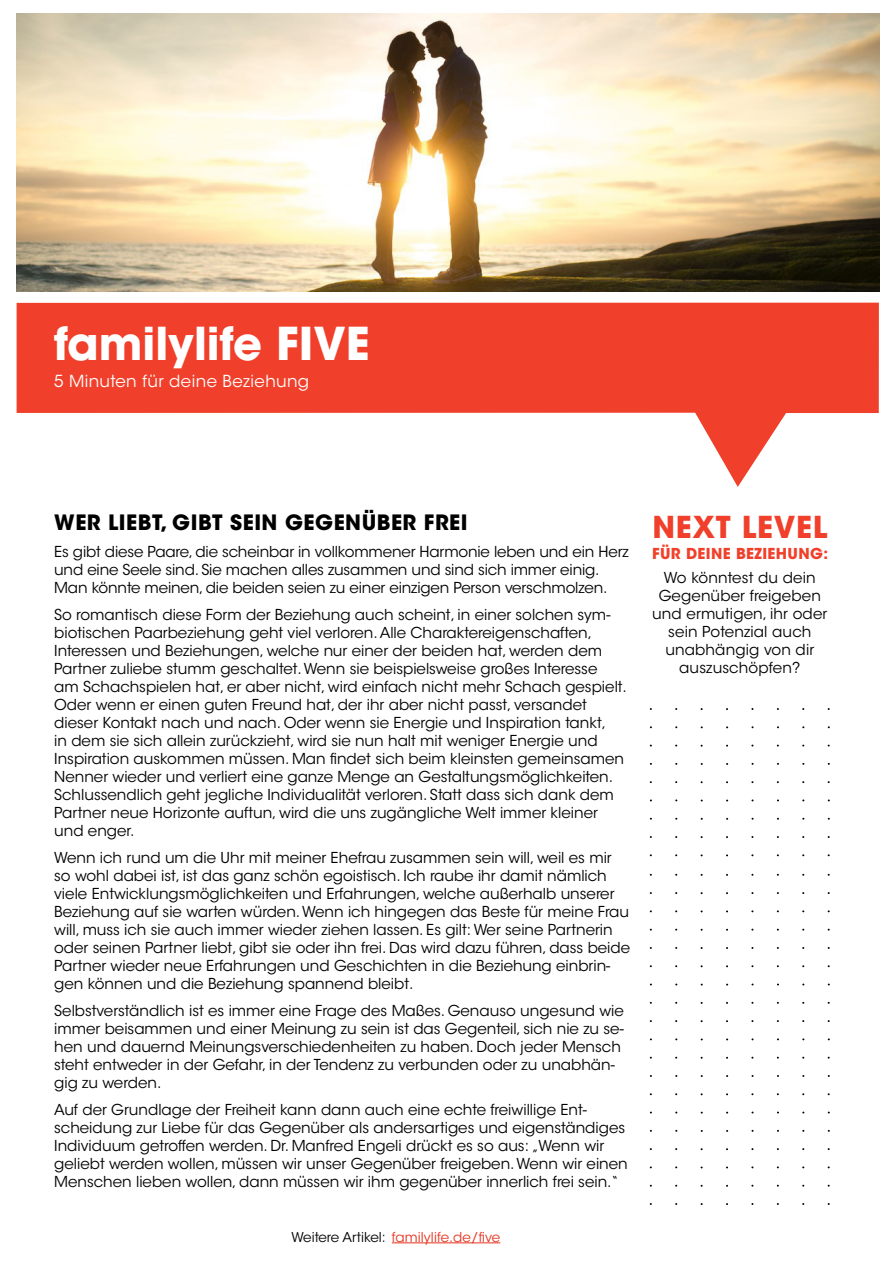
<style>
.page{position:relative;width:893px;height:1263px;background:#fff}
.page>*{position:absolute;margin:0;border:0;box-sizing:border-box;transform-origin:0 0}
.t1{font:700 45px "ITC Avant Garde Std";color:#fff}
.t2{font:700 30px "ITC Avant Garde Std";letter-spacing:.025em;color:#f0402b}
.t3{font:700 21px "ITC Avant Garde Std";letter-spacing:.025em;color:#000}
.t4{font:16.5px "ITC Avant Garde Std";letter-spacing:.025em;color:#fff}
.t5{font:15px/18px "ITC Avant Garde Std";color:#000}
.t6{font:700 15px "ITC Avant Garde Std";letter-spacing:.025em;color:#f0402b}
.t7{font:13.5px "ITC Avant Garde Std";color:#e6331f}
.s1{color:#000}
</style>
<div class="page">
<svg style="left:17px;top:303px;width:862px;height:184px;fill:#f0402b"></svg>
<img style="left:17px;top:13px;width:862px;height:278px">
<hr style="left:392px;top:1242px;width:108px;height:1px;background:#e6331f">
<h1 class="t1" style="left:54px;top:314px;width:317px">familylife FIVE</h1>
<p class="t4" style="left:54px;top:371px;width:257px">5 Minuten für deine Beziehung</p>
<h3 class="t3" style="left:54px;top:509px;width:415px">WER LIEBT, GIBT SEIN GEGENÜBER FREI</h3>
<p class="t5" style="left:54px;top:543px;width:576px">Es gibt diese Paare, die scheinbar in vollkommener Harmonie leben und ein Herz und eine Seele sind. Sie machen alles zusammen und sind sich immer einig.<br>Man könnte meinen, die beiden seien zu einer einzigen Person verschmolzen.</p>
<p class="t5" style="left:54px;top:606px;width:574px">So romantisch diese Form der Beziehung auch scheint, in einer solchen sym&shy;biotischen Paarbeziehung geht viel verloren. Alle Charaktereigenschaften, Interessen und Beziehungen, welche nur einer der beiden hat, werden dem Partner zuliebe stumm geschaltet. Wenn sie beispielsweise großes Interesse<br>am Schachspielen hat, er aber nicht, wird einfach nicht mehr Schach gespielt.<br>Oder wenn er einen guten Freund hat, der ihr aber nicht passt, versandet dieser Kontakt nach und nach. Oder wenn sie Energie und Inspiration tankt,<br>in dem sie sich allein zurückzieht, wird sie nun halt mit weniger Energie und Inspiration auskommen müssen. Man findet sich beim kleinsten gemeinsamen Nenner wieder und verliert eine ganze Menge an Gestaltungsmöglichkeiten.<br>Schlussendlich geht jegliche Individualität verloren. Statt dass sich dank dem Partner neue Horizonte auftun, wird die uns zugängliche Welt immer kleiner und enger.</p>
<p class="t5" style="left:54px;top:849px;width:577px">Wenn ich rund um die Uhr mit meiner Ehefrau zusammen sein will, weil es mir so wohl dabei ist, ist das ganz schön egoistisch. Ich raube ihr damit nämlich viele Entwicklungsmöglichkeiten und Erfahrungen, welche außerhalb unserer Beziehung auf sie warten würden. Wenn ich hingegen das Beste für meine Frau will, muss ich sie auch immer wieder ziehen lassen. Es gilt: Wer seine Partnerin oder seinen Partner liebt, gibt sie oder ihn frei. Das wird dazu führen, dass beide Partner wieder neue Erfahrungen und Geschichten in die Beziehung einbrin&shy;gen können und die Beziehung spannend bleibt.</p>
<p class="t5" style="left:54px;top:1002px;width:571px">Selbstverständlich ist es immer eine Frage des Maßes. Genauso ungesund wie immer beisammen und einer Meinung zu sein ist das Gegenteil, sich nie zu se&shy;hen und dauernd Meinungsverschiedenheiten zu haben. Doch jeder Mensch steht entweder in der Gefahr, in der Tendenz zu verbunden oder zu unabhän&shy;gig zu werden.</p>
<p class="t5" style="left:54px;top:1101px;width:575px">Auf der Grundlage der Freiheit kann dann auch eine echte freiwillige Ent&shy;scheidung zur Liebe für das Gegenüber als andersartiges und eigenständiges Individuum getroffen werden. Dr. Manfred Engeli drückt es so aus: „Wenn wir geliebt werden wollen, müssen wir unser Gegenüber freigeben. Wenn wir einen Menschen lieben wollen, dann müssen wir ihm gegenüber innerlich frei sein.“</p>
<p class="t7" style="left:292px;top:1228px;width:210px"><span class="s1">Weitere Artikel:</span> familylife.de/five</p>
<h2 class="t2" style="left:652px;top:507px;width:176px">NEXT LEVEL</h2>
<p class="t6" style="left:652px;top:543px;width:178px">FÜR DEINE BEZIEHUNG:</p>
<p class="t5" style="left:652px;top:569px;width:177px;text-align:center">Wo könntest du dein<br>Gegenüber freigeben und ermutigen, ihr oder sein Potenzial auch unabhängig von dir auszuschöpfen?</p>
</div>
